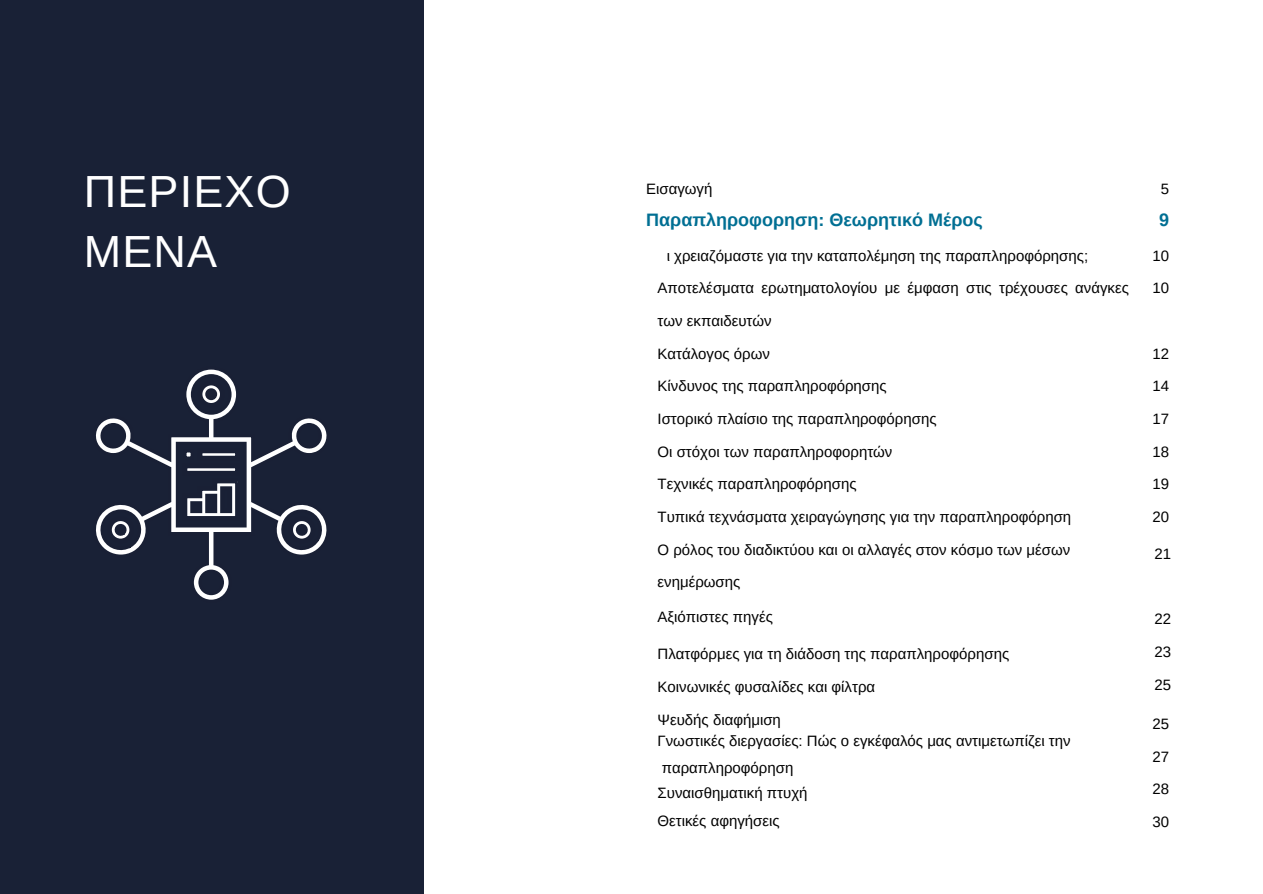
<style>
.page{position:relative;width:1263px;height:894px;background:#fff}
.page>*{position:absolute;margin:0;border:0;box-sizing:border-box;transform-origin:0 0}
.t1{font:45px/59.6px "Arimo";letter-spacing:.025em;color:#fff}
.t2{font:700 18px "Arimo";color:#006f93}
.t3{font:15px/32.5px "Arimo";color:#000}
.s1{color:#fff}
</style>
<div class="page">
<div style="left:0;top:0;width:424px;height:893px;background:#192136"></div>
<svg style="left:96px;top:369px;width:231px;height:231px"></svg>
<svg style="left:181px;top:476px;width:61px;height:46px"></svg>
<div style="left:185px;top:451px;width:7px;height:7px;background:#fff"></div>
<div style="left:184px;top:449px;width:10px;height:10px;border:3px solid #192035"></div>
<div style="left:198px;top:448px;width:42px;height:12px;border:5px solid #192035"></div>
<div style="left:183px;top:463px;width:57px;height:12px;border:5px solid #192035"></div>
<p class="t1" style="left:84px;top:162px;width:208px">ΠΕΡΙΕΧΟ<br>ΜΕΝΑ</p>
<p class="t3" style="left:646px;top:172px;width:68px">Εισαγωγή</p>
<p class="t3" style="left:1161px;top:172px;width:10px">5</p>
<p class="t2" style="left:646px;top:210px;width:338px">Παραπληροφορηση: Θεωρητικό Μέρος</p>
<p class="t2" style="left:1159px;top:210px;width:12px">9</p>
<p class="t3" style="left:657px;top:239px;width:432px"><span class="s1">Τ</span>ι χρειαζόμαστε για την καταπολέμηση της παραπληροφόρησης;</p>
<p class="t3" style="left:657px;top:272px;width:473px">Αποτελέσματα ερωτηματολογίου με έμφαση στις τρέχουσες ανάγκες των εκπαιδευτών</p>
<p class="t3" style="left:657px;top:337px;width:114px">Κατάλογος όρων</p>
<p class="t3" style="left:657px;top:370px;width:231px">Κίνδυνος της παραπληροφόρησης</p>
<p class="t3" style="left:657px;top:402px;width:281px">Ιστορικό πλαίσιο της παραπληροφόρησης</p>
<p class="t3" style="left:657px;top:435px;width:236px">Οι στόχοι των παραπληροφορητών</p>
<p class="t3" style="left:657px;top:467px;width:201px">Τεχνικές παραπληροφόρησης</p>
<p class="t3" style="left:657px;top:500px;width:415px">Τυπικά τεχνάσματα χειραγώγησης για την παραπληροφόρηση</p>
<p class="t3" style="left:657px;top:533px;width:414px">Ο ρόλος του διαδικτύου και οι αλλαγές στον κόσμο των μέσων ενημέρωσης</p>
<p class="t3" style="left:657px;top:600px;width:117px">Αξιόπιστες πηγές</p>
<p class="t3" style="left:657px;top:637px;width:353px">Πλατφόρμες για τη διάδοση της παραπληροφόρησης</p>
<p class="t3" style="left:657px;top:670px;width:219px">Κοινωνικές φυσαλίδες και φίλτρα</p>
<p class="t3" style="left:657px;top:703px;width:125px">Ψευδής διαφήμιση</p>
<p class="t3" style="left:657px;top:724px;width:415px">Γνωστικές διεργασίες: Πώς ο εγκέφαλός μας αντιμετωπίζει την</p>
<p class="t3" style="left:662px;top:751px;width:133px">παραπληροφόρηση</p>
<p class="t3" style="left:657px;top:776px;width:152px">Συναισθηματική πτυχή</p>
<p class="t3" style="left:657px;top:804px;width:124px">Θετικές αφηγήσεις</p>
<p class="t3" style="left:1152px;top:239px;width:18px">10<br>10</p>
<p class="t3" style="left:1152px;top:337px;width:18px">12</p>
<p class="t3" style="left:1152px;top:370px;width:18px">14</p>
<p class="t3" style="left:1152px;top:402px;width:18px">17</p>
<p class="t3" style="left:1152px;top:435px;width:18px">18</p>
<p class="t3" style="left:1152px;top:467px;width:18px">19</p>
<p class="t3" style="left:1152px;top:500px;width:18px">20</p>
<p class="t3" style="left:1154px;top:537px;width:18px">21</p>
<p class="t3" style="left:1154px;top:602px;width:18px;text-align:justify">22<br>23<br>25</p>
<p class="t3" style="left:1152px;top:707px;width:18px">25<br>27</p>
<p class="t3" style="left:1152px;top:772px;width:18px">28<br>30</p>
</div>
